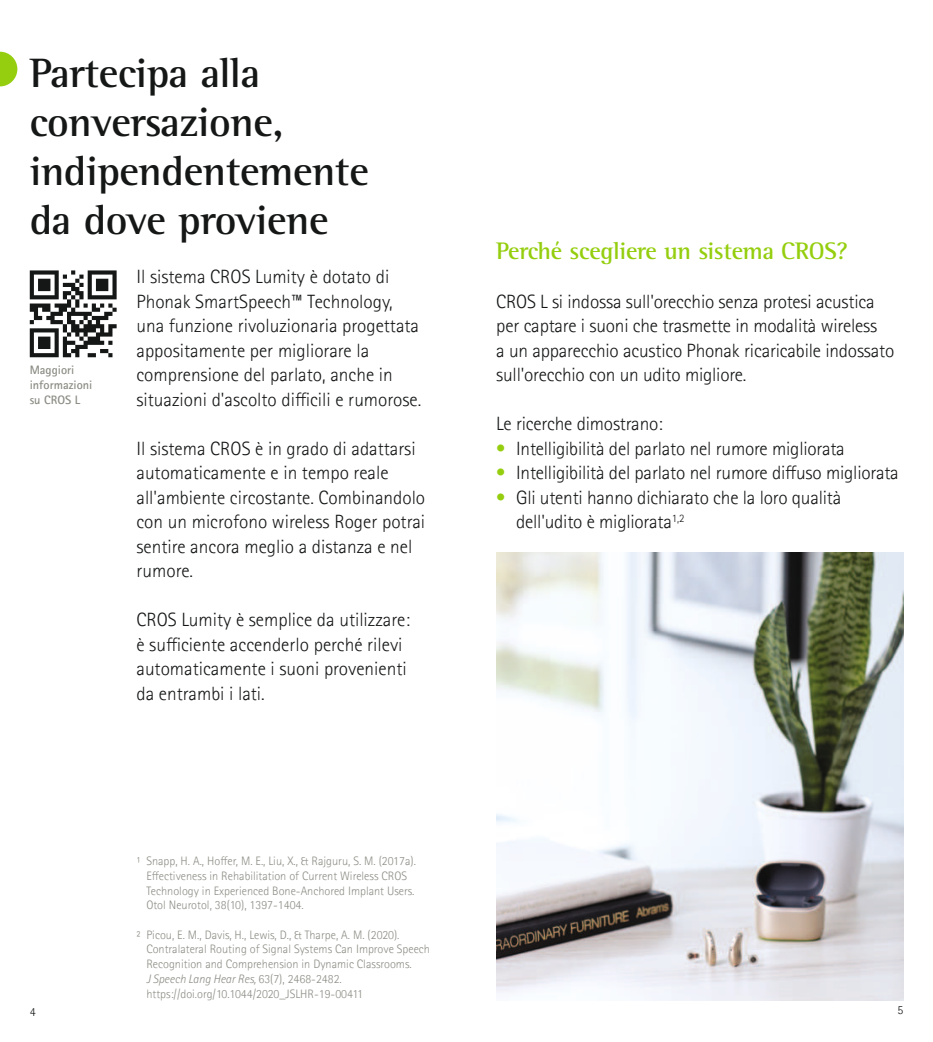
<style>
.page{position:relative;width:933px;height:1042px;background:#fff}
.page>*{position:absolute;margin:0;border:0;box-sizing:border-box;transform-origin:0 0}
.t1{font:700 42px/49px "Rotis Semifor Phonak";letter-spacing:-.01em;color:#151616}
.t2{font:700 24.5px "Rotis Semifor Phonak";letter-spacing:-.01em;color:#94ce0e}
.t3{font:300 19.25px/24.5px "Rotis Sansfor Phonak";color:#151616}
.t4{font:300 12.25px/14.7px "Rotis Sansfor Phonak";color:#8d8d86}
.t5{font:700 12.25px/14.7px "Rotis Sansfor Phonak";color:#8d8d86}
.t6{font:300 12.25px "Rotis Sansfor Phonak";color:#151616}
.s1{font-style:italic}
.s2{color:#94ce0e}
</style>
<div class="page">
<svg style="left:0;top:52px;width:17px;height:34px"></svg>
<img style="left:496px;top:553px;width:407px;height:448px">
<svg style="left:30px;top:270px;width:87px;height:87px"></svg>
<h1 class="t1" style="left:30px;top:52px;width:340px">Partecipa alla conversazione, indipendentemente da dove proviene</h1>
<p class="t3" style="left:136px;top:265px;width:286px">Il sistema CROS Lumity è dotato di Phonak SmartSpeech™ Technology, una funzione rivoluzionaria progettata appositamente per migliorare la comprensione del parlato, anche in situazioni d'ascolto difficili e rumorose.</p>
<p class="t3" style="left:136px;top:436px;width:290px">Il sistema CROS è in grado di adattarsi automaticamente e in tempo reale all'ambiente circostante. Combinandolo con un microfono wireless Roger potrai sentire ancora meglio a distanza e nel rumore.</p>
<p class="t3" style="left:136px;top:608px;width:275px">CROS Lumity è semplice da utilizzare: è sufficiente accenderlo perché rilevi automaticamente i suoni provenienti da entrambi i lati.</p>
<p class="t5" style="left:30px;top:364px;width:64px">Maggiori informazioni su CROS L</p>
<p class="t4" style="left:146px;top:854px;width:271px;text-indent:-10px">1 Snapp, H. A., Hoffer, M. E., Liu, X., &amp; Rajguru, S. M. (2017a).<br>Effectiveness in Rehabilitation of Current Wireless CROS Technology in Experienced Bone-Anchored Implant Users.<br>Otol Neurotol, 38(10), 1397-1404.</p>
<p class="t4" style="left:146px;top:927px;width:285px;text-indent:-10px">2 Picou, E. M., Davis, H., Lewis, D., &amp; Tharpe, A. M. (2020).<br>Contralateral Routing of Signal Systems Can Improve Speech Recognition and Comprehension in Dynamic Classrooms.<br><span class="s1">J Speech Lang Hear Res,</span> 63(7), 2468-2482. https://doi.org/10.1044/2020_JSLHR-19-00411</p>
<p class="t2" style="left:496px;top:241px;width:353px">Perché scegliere un sistema CROS?</p>
<p class="t3" style="left:496px;top:289px;width:399px">CROS L si indossa sull'orecchio senza protesi acustica per captare i suoni che trasmette in modalità wireless<br>a un apparecchio acustico Phonak ricaricabile indossato sull'orecchio con un udito migliore.</p>
<p class="t3" style="left:496px;top:412px;width:168px">Le ricerche dimostrano:</p>
<p class="t3" style="left:496px;top:436px;width:350px"><span class="s2">•</span> Intelligibilità del parlato nel rumore migliorata</p>
<p class="t3" style="left:496px;top:461px;width:404px"><span class="s2">•</span> Intelligibilità del parlato nel rumore diffuso migliorata</p>
<p class="t3" style="left:516px;top:485px;width:327px;text-indent:-20px"><span class="s2">•</span> Gli utenti hanno dichiarato che la loro qualità dell'udito è migliorata<sup>1,2</sup></p>
<p class="t6" style="left:30px;top:1004px;width:7px">4</p>
<p class="t6" style="left:897px;top:1003px;width:7px">5</p>
</div>
